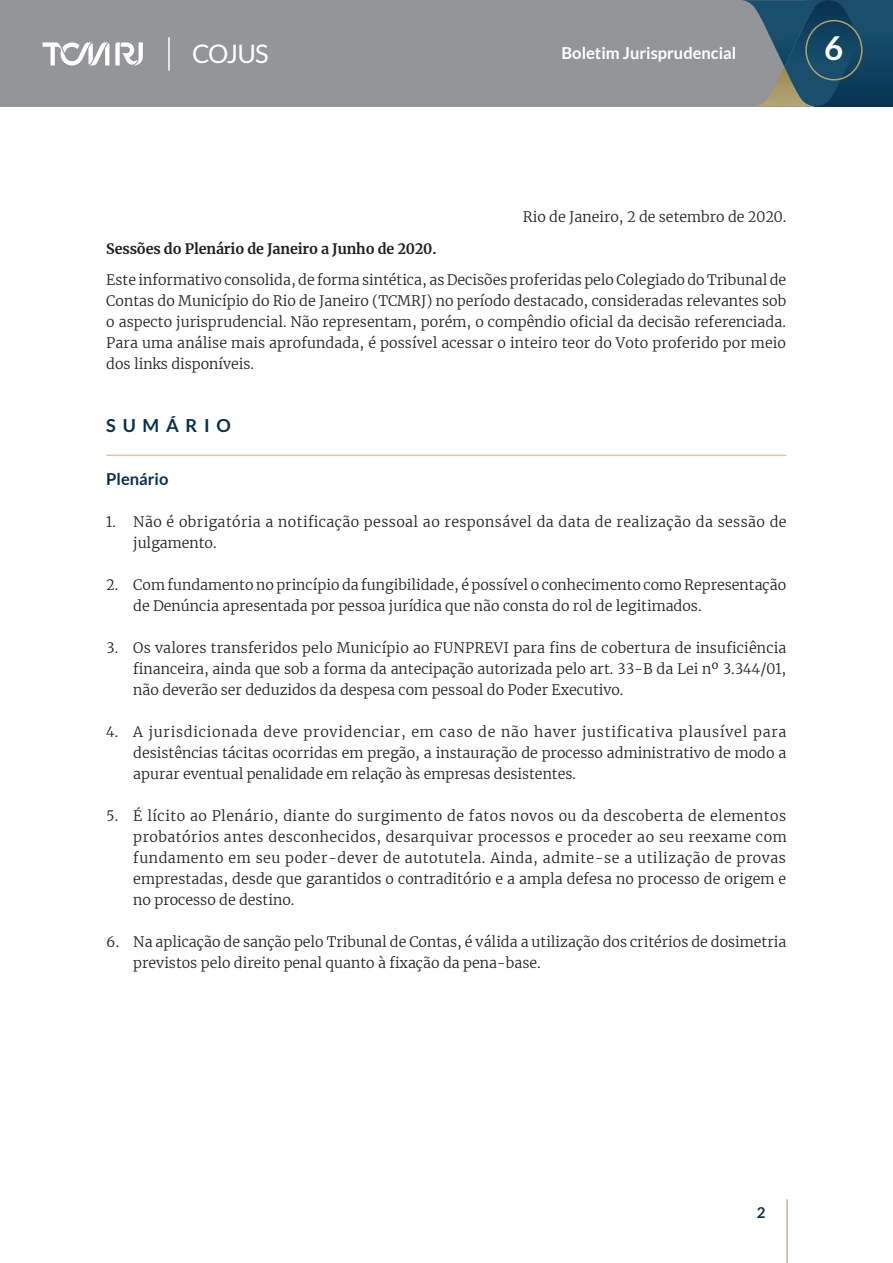
<style>
.page{position:relative;width:893px;height:1263px;background:#fff}
.page>*{position:absolute;margin:0;border:0;box-sizing:border-box;transform-origin:0 0}
.t1{font:700 33px "Lato";color:#fff}
.t2{font:25.5px "Lato";letter-spacing:-.04em;color:#fff}
.dispositivo{font:700 18px "Lato";letter-spacing:.375em;color:#092f4f}
.t3{font:700 16.5px "Lato";color:#fff}
.dispositivo-2{font:700 16.5px "Lato";color:#092f4f}
.t4{font:700 15px "Lato";color:#092f4f}
.Parágrafo_normal{font:300 14.25px/21px "Merriweather";color:#231f20;text-align:justify}
.Parágrafo_normal-2{font:300 14.25px/21px "Merriweather";letter-spacing:.03em;color:#231f20}
.Parágrafo_normal-3{font:700 14.25px "Merriweather";letter-spacing:-.01em;color:#231f20}
</style>
<div class="page">
<div style="left:0;top:0;width:893px;height:106px;background:#939598"></div>
<svg style="left:891px;top:0;width:2px;height:106px"></svg>
<svg style="left:742px;top:0;width:149px;height:106px"></svg>
<hr style="left:786px;top:1199px;width:2px;height:64px;background:#b6a063">
<div style="left:805px;top:20px;width:57px;height:61px;border:2px solid #b6a063;border-radius:50%"></div>
<svg style="left:43px;top:42px;width:66px;height:23px"></svg>
<svg style="left:115px;top:42px;width:28px;height:23px"></svg>
<hr style="left:168px;top:37px;width:2px;height:34px;background:#fff">
<hr style="left:106px;top:455px;width:680px;height:1px;background:#d6c9a8">
<h2 class="t2" style="left:192px;top:40px;width:78px">COJUS</h2>
<p class="t3" style="left:562px;top:44px;width:176px">Boletim Jurisprudencial</p>
<h1 class="t1" style="left:824px;top:30px;width:21px">6</h1>
<p class="Parágrafo_normal" style="left:523px;top:206px;width:265px">Rio de Janeiro, 2 de setembro de 2020.</p>
<p class="Parágrafo_normal-3" style="left:106px;top:238px;width:332px">Sessões do Plenário de Janeiro a Junho de 2020.</p>
<p class="Parágrafo_normal" style="left:106px;top:269px;width:681px">Este informativo consolida, de forma sintética, as Decisões proferidas pelo Colegiado do Tribunal de Contas do Município do Rio de Janeiro (TCMRJ) no período destacado, consideradas relevantes sob o aspecto jurisprudencial. Não representam, porém, o compêndio oficial da decisão referenciada.<br>Para uma análise mais aprofundada, é possível acessar o inteiro teor do Voto proferido por meio dos links disponíveis.</p>
<p class="dispositivo" style="left:106px;top:415px;width:126px">SUMÁRIO</p>
<p class="dispositivo-2" style="left:106px;top:469px;width:64px">Plenário</p>
<p class="Parágrafo_normal-2" style="left:133px;top:510px;width:655px;text-indent:-27px">1. Não é obrigatória a notificação pessoal ao responsável da data de realização da sessão de julgamento.</p>
<p class="Parágrafo_normal" style="left:133px;top:573px;width:654px;text-indent:-27px">2. Com fundamento no princípio da fungibilidade, é possível o conhecimento como Representação de Denúncia apresentada por pessoa jurídica que não consta do rol de legitimados.</p>
<p class="Parágrafo_normal" style="left:133px;top:636px;width:655px;text-indent:-27px">3. Os valores transferidos pelo Município ao FUNPREVI para fins de cobertura de insuficiência financeira, ainda que sob a forma da antecipação autorizada pelo art. 33-B da Lei nº 3.344/01, não deverão ser deduzidos da despesa com pessoal do Poder Executivo.</p>
<p class="Parágrafo_normal" style="left:133px;top:720px;width:655px;text-indent:-27px">4. A jurisdicionada deve providenciar, em caso de não haver justificativa plausível para desistências tácitas ocorridas em pregão, a instauração de processo administrativo de modo a apurar eventual penalidade em relação às empresas desistentes.</p>
<p class="Parágrafo_normal" style="left:133px;top:804px;width:655px;text-indent:-27px">5. É lícito ao Plenário, diante do surgimento de fatos novos ou da descoberta de elementos probatórios antes desconhecidos, desarquivar processos e proceder ao seu reexame com fundamento em seu poder-dever de autotutela. Ainda, admite-se a utilização de provas emprestadas, desde que garantidos o contraditório e a ampla defesa no processo de origem e no processo de destino.</p>
<p class="Parágrafo_normal" style="left:133px;top:930px;width:654px;text-indent:-27px">6. Na aplicação de sanção pelo Tribunal de Contas, é válida a utilização dos critérios de dosimetria previstos pelo direito penal quanto à fixação da pena-base.</p>
<p class="t4" style="left:757px;top:1204px;width:10px">2</p>
</div>
